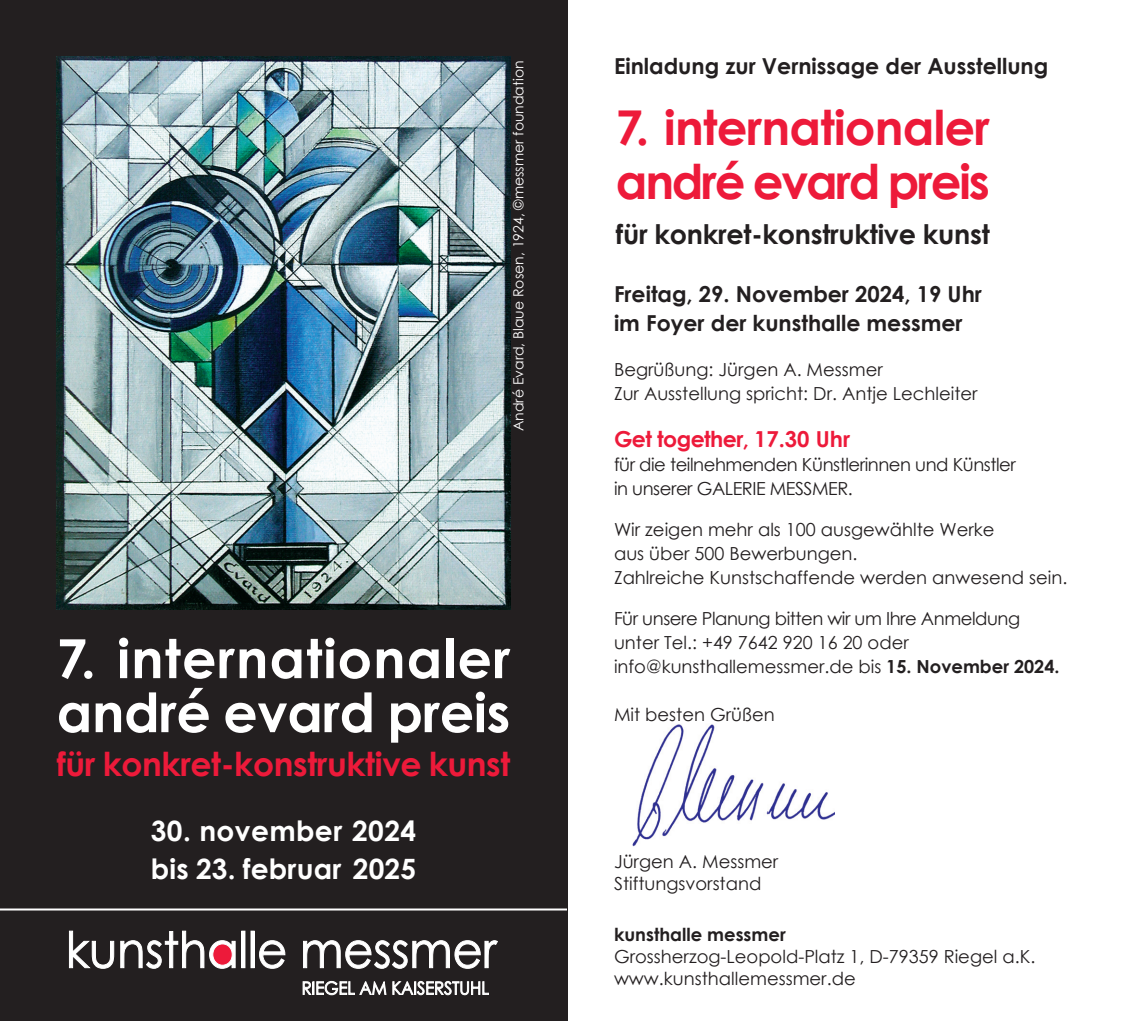
<style>
.page{position:relative;width:1134px;height:1021px;background:#fff}
.page>*{position:absolute;margin:0;border:0;box-sizing:border-box;transform-origin:0 0}
.t1{font:700 54px "Century Gothic";letter-spacing:.02em;color:#fff}
.t2{font:700 54px "Century Gothic";letter-spacing:-.005em;color:#fff}
.t3{font:700 48px "Century Gothic";letter-spacing:-.015em;color:#ed1a3a}
.t4{font:700 48px "Century Gothic";letter-spacing:-.045em;color:#ed1a3a}
.t5{font:700 33px "Century Gothic";letter-spacing:-.01em;color:#ed1a3a}
.t6{font:700 28px "Century Gothic";letter-spacing:.005em;color:#fff}
.t7{font:700 27px "Century Gothic";letter-spacing:-.01em;color:#231f20}
.t8{font:700 22px "Century Gothic";color:#231f20}
.t9{font:700 22px "Century Gothic";letter-spacing:-.025em;color:#ed1a3a}
.t10{font:18px "Century Gothic";color:#231f20}
.t11{font:18px "Century Gothic";letter-spacing:-.025em;color:#231f20}
.t12{font:700 18px "Century Gothic";color:#231f20}
.t13{font:14px "Century Gothic";color:#fff}
.s1{font-weight:700}
</style>
<div class="page">
<div style="left:0;top:0;width:567px;height:1020px;background:#231f20"></div>
<svg style="left:69px;top:930px;width:167px;height:39px"></svg>
<div style="left:241px;top:930px;width:4px;height:38px;border:1px solid #fff"></div>
<div style="left:251px;top:930px;width:4px;height:38px;border:1px solid #fff"></div>
<svg style="left:259px;top:940px;width:27px;height:29px"></svg>
<svg style="left:303px;top:940px;width:195px;height:29px"></svg>
<svg style="left:303px;top:981px;width:83px;height:14px"></svg>
<svg style="left:392px;top:981px;width:97px;height:14px"></svg>
<img style="left:57px;top:57px;width:453px;height:552px">
<img style="left:632px;top:724px;width:202px;height:123px">
<hr style="left:0;top:908px;width:567px;height:2px;background:#fff">
<p class="t13" style="left:509px;top:431px;width:372px;rotate:-90deg">André Evard, Blaue Rosen, 1924, ©messmer foundation</p>
<p class="t8" style="left:614px;top:52px;width:436px">Einladung zur Vernissage der Ausstellung</p>
<p class="t3" style="left:616px;top:97px;width:376px">7. internationaler</p>
<p class="t4" style="left:616px;top:151px;width:375px">andré evard preis</p>
<p class="t7" style="left:616px;top:216px;width:376px">für konkret-konstruktive kunst</p>
<p class="t8" style="left:614px;top:280px;width:369px">Freitag, 29. November 2024, 19 Uhr</p>
<p class="t8" style="left:614px;top:308px;width:350px">im Foyer der kunsthalle messmer</p>
<p class="t10" style="left:614px;top:357px;width:270px">Begrüßung: Jürgen A. Messmer</p>
<p class="t10" style="left:614px;top:381px;width:365px">Zur Ausstellung spricht: Dr. Antje Lechleiter</p>
<p class="t9" style="left:614px;top:424px;width:238px">Get together, 17.30 Uhr</p>
<p class="t11" style="left:614px;top:452px;width:403px">für die teilnehmenden Künstlerinnen und Künstler</p>
<p class="t11" style="left:614px;top:476px;width:240px">in unserer GALERIE MESSMER.</p>
<p class="t10" style="left:614px;top:517px;width:382px">Wir zeigen mehr als 100 ausgewählte Werke</p>
<p class="t10" style="left:614px;top:541px;width:245px">aus über 500 Bewerbungen.</p>
<p class="t10" style="left:614px;top:565px;width:455px">Zahlreiche Kunstschaffende werden anwesend sein.</p>
<p class="t11" style="left:614px;top:606px;width:408px">Für unsere Planung bitten wir um Ihre Anmeldung</p>
<p class="t10" style="left:614px;top:630px;width:296px">unter Tel.: +49 7642 920 16 20 oder</p>
<p class="t10" style="left:614px;top:654px;width:447px">info@kunsthallemessmer.de bis <span class="s1">15. November 2024.</span></p>
<p class="t10" style="left:614px;top:702px;width:162px">Mit besten Grüßen</p>
<p class="t1" style="left:57px;top:624px;width:455px">7. internationaler</p>
<p class="t2" style="left:57px;top:678px;width:455px">andré evard preis</p>
<p class="t5" style="left:57px;top:743px;width:455px">für konkret-konstruktive kunst</p>
<p class="t6" style="left:151px;top:812px;width:267px">30. november 2024</p>
<p class="t6" style="left:151px;top:850px;width:267px">bis 23. februar 2025</p>
<p class="t10" style="left:614px;top:850px;width:166px">Jürgen A. Messmer</p>
<p class="t10" style="left:614px;top:871px;width:149px">Stiftungsvorstand</p>
<p class="t12" style="left:614px;top:923px;width:173px">kunsthalle messmer</p>
<p class="t10" style="left:614px;top:944px;width:423px">Grossherzog-Leopold-Platz 1, D-79359 Riegel a.K.</p>
<p class="t10" style="left:614px;top:966px;width:243px">www.kunsthallemessmer.de</p>
</div>
